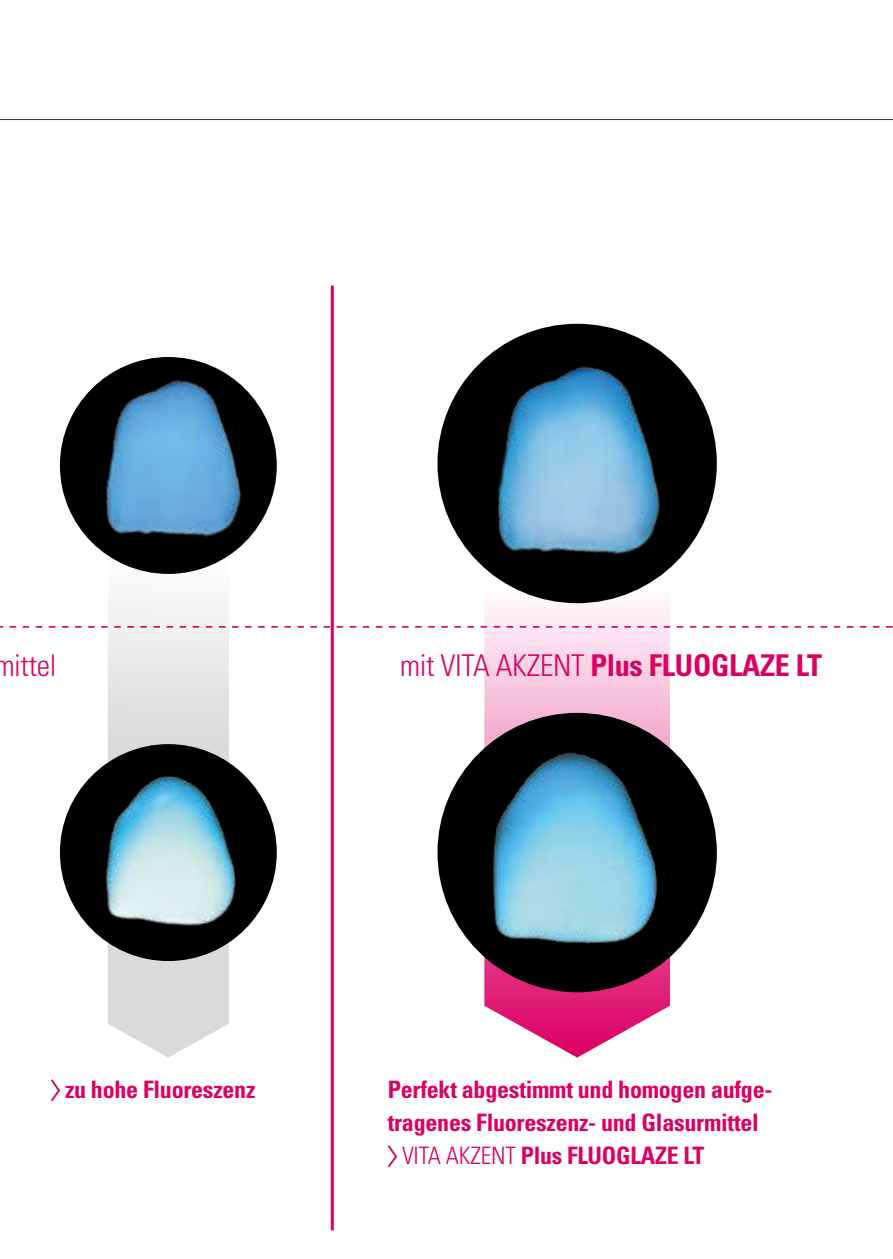
<style>
.page{position:relative;width:893px;height:1259px;background:#fff}
.page>*{position:absolute;margin:0;border:0;box-sizing:border-box;transform-origin:0 0}
.t1{font:700 condensed 30px "Univers LT Std";letter-spacing:-.01em;color:#dd0064}
.t2{font:300 condensed 30px "Univers LT Std";letter-spacing:-.01em;color:#dd0064}
.t3{font:700 condensed 24px "Univers LT Std";letter-spacing:-.01em;color:#dd0064}
.s1{font-weight:300}
</style>
<div class="page">
<hr style="left:0;top:119px;width:893px;height:1px;background:#3b3b3a">
<svg style="left:484px;top:568px;width:186px;height:489px"></svg>
<svg style="left:108px;top:557px;width:121px;height:500px"></svg>
<img style="left:437px;top:324px;width:280px;height:279px;border-radius:140px">
<img style="left:60px;top:744px;width:217px;height:217px;border-radius:108px">
<img style="left:437px;top:713px;width:280px;height:279px;border-radius:140px">
<hr style="left:331px;top:286px;width:3px;height:944px;background:#dd0064">
<svg style="left:0;top:626px;width:893px;height:1px"></svg>
<img style="left:60px;top:357px;width:217px;height:217px;border-radius:108px">
<svg style="left:50px;top:1079px;width:10px;height:23px"></svg>
<svg style="left:387px;top:1145px;width:10px;height:23px"></svg>
<p class="t2" style="left:-5px;top:647px;width:63px">mittel</p>
<p class="t1" style="left:400px;top:647px;width:424px"><span class="s1">mit VITA AKZENT</span> Plus FLUOGLAZE LT</p>
<p class="t3" style="left:65px;top:1075px;width:192px">zu hohe Fluoreszenz</p>
<p class="t3" style="left:388px;top:1075px;width:386px">Perfekt abgestimmt und homogen aufge-</p>
<p class="t3" style="left:388px;top:1108px;width:373px">tragenes Fluoreszenz- und Glasurmittel</p>
<p class="t3" style="left:402px;top:1141px;width:304px"><span class="s1">VITA AKZENT</span> Plus FLUOGLAZE LT</p>
</div>
